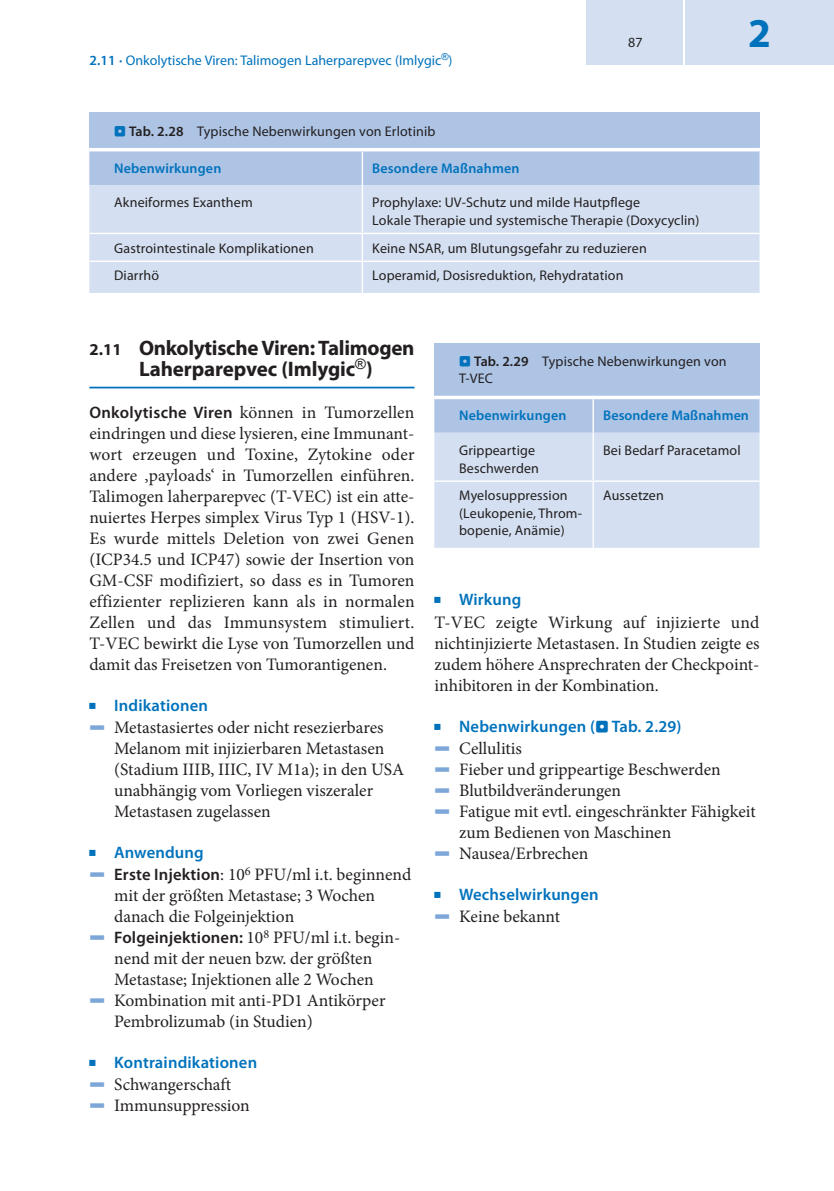
<style>
.page{position:relative;width:834px;height:1191px;background:#fff}
.page>*{position:absolute;margin:0;border:0;box-sizing:border-box;transform-origin:0 0}
.t1{font:41.12px "Myriad Pro Bold 5";color:#0072bc}
.t2{font:700 21px/21px "Myriad Pro";letter-spacing:-.015em;color:#231f20;text-align:center}
.t3{font:17.5px/21px "Minion Pro";color:#231f20;text-align:justify}
.t4{font:600 16.62px "Myriad Pro";letter-spacing:.01em;color:#0072bc}
.t5{font:14px/17.5px "Myriad Pro";letter-spacing:.01em;color:#231f20}
.t6{font:600 14px "Myriad Pro";letter-spacing:.01em;color:#0072bc}
.t7{font:14px "Myriad Pro";color:#0072bc}
.s1{font-weight:600}
.s2{font-family:"Blik Buttons";color:#0072bc}
.s3{font-size:16.62px}
.s4{font-family:"Myriad Pro";font-weight:600;font-size:16.62px}
.s5{font-family:"Blik Buttons";font-weight:400}
.s6{font-family:"Blik Buttons";color:#7ca7d8}
.s7{font-family:"Blik Buttons";font-weight:400;font-size:15.75px}
</style>
<div class="page">
<div style="left:685px;top:0;width:148px;height:64px;background:#d4e0f1"></div>
<div style="left:585px;top:0;width:97px;height:64px;background:#d4e0f1"></div>
<hr style="left:89px;top:387px;width:325px;height:1px;background:#0072bc">
<div style="left:89px;top:113px;width:670px;height:35px;background:#adc4e5"></div>
<div style="left:89px;top:151px;width:670px;height:34px;background:#adc4e5"></div>
<div style="left:89px;top:185px;width:670px;height:108px;background:#d4e0f1"></div>
<hr style="left:361px;top:151px;width:2px;height:34px;background:#fff">
<hr style="left:361px;top:185px;width:2px;height:48px;background:#fff">
<hr style="left:89px;top:233px;width:273px;height:1px;background:#fff">
<hr style="left:362px;top:233px;width:397px;height:1px;background:#fff">
<hr style="left:361px;top:234px;width:2px;height:27px;background:#fff">
<hr style="left:89px;top:261px;width:273px;height:1px;background:#fff">
<hr style="left:362px;top:261px;width:397px;height:1px;background:#fff">
<hr style="left:361px;top:262px;width:2px;height:31px;background:#fff">
<div style="left:434px;top:343px;width:325px;height:53px;background:#adc4e5"></div>
<svg style="left:434px;top:399px;width:325px;height:149px"></svg>
<hr style="left:592px;top:399px;width:1px;height:34px;background:#fff">
<hr style="left:592px;top:433px;width:1px;height:47px;background:#fff">
<hr style="left:434px;top:480px;width:159px;height:2px;background:#fff">
<hr style="left:593px;top:480px;width:166px;height:2px;background:#fff">
<hr style="left:592px;top:482px;width:1px;height:66px;background:#fff">
<p class="t7" style="left:89px;top:51px;width:364px"><span class="s1">2.11 ·</span> Onkolytische Viren: Talimogen Laherparepvec (Imlygic<sup>®</sup>)</p>
<p class="t5" style="left:628px;top:33px;width:16px">87</p>
<p class="t5" style="left:114px;top:122px;width:323px"><span class="s2">.</span> <span class="s1">Tab. 2.28</span> Typische Nebenwirkungen von Erlotinib</p>
<p class="t6" style="left:114px;top:159px;width:109px">Nebenwirkungen</p>
<p class="t6" style="left:372px;top:159px;width:148px">Besondere Maßnahmen</p>
<p class="t5" style="left:114px;top:194px;width:140px">Akneiformes Exanthem</p>
<p class="t5" style="left:372px;top:194px;width:328px">Prophylaxe: UV-Schutz und milde Hautpflege<br>Lokale Therapie und systemische Therapie (Doxycyclin)</p>
<p class="t5" style="left:114px;top:239px;width:201px">Gastrointestinale Komplikationen</p>
<p class="t5" style="left:372px;top:239px;width:276px">Keine NSAR, um Blutungsgefahr zu reduzieren</p>
<p class="t5" style="left:114px;top:267px;width:46px">Diarrhö</p>
<p class="t5" style="left:372px;top:267px;width:253px">Loperamid, Dosisreduktion, Rehydratation</p>
<h1 class="t1" style="left:748px;top:6px;width:24px">2</h1>
<p class="t2" style="left:89px;top:337px;width:326px"><span class="s3">2.11</span> Onkolytische Viren: Talimogen<br>Laherparepvec (Imlygic<sup>®</sup>)</p>
<p class="t3" style="left:89px;top:402px;width:327px"><span class="s4">Onkolytische Viren</span> können in Tumorzellen eindringen und diese lysieren, eine Immunant&shy;wort erzeugen und Toxine, Zytokine oder andere ‚payloads‘ in Tumorzellen einführen.<br>Talimogen laherparepvec (T-VEC) ist ein atte&shy;nuiertes Herpes simplex Virus Typ 1 (HSV-1).<br>Es wurde mittels Deletion von zwei Genen (ICP34.5 und ICP47) sowie der Insertion von GM-CSF modifiziert, so dass es in Tumoren effizienter replizieren kann als in normalen Zellen und das Immunsystem stimuliert.<br>T-VEC bewirkt die Lyse von Tumorzellen und damit das Freisetzen von Tumorantigenen.</p>
<p class="t4" style="left:89px;top:694px;width:120px"><span class="s5">j</span>Indikationen</p>
<p class="t3" style="left:114px;top:717px;width:292px;text-align:left;text-indent:-25px"><span class="s6">5</span> Metastasiertes oder nicht resezierbares Melanom mit injizierbaren Metastasen (Stadium IIIB, IIIC, IV M1a); in den USA unabhängig vom Vorliegen viszeraler Metastasen zugelassen</p>
<p class="t4" style="left:89px;top:841px;width:116px"><span class="s5">j</span>Anwendung</p>
<p class="t3" style="left:89px;top:864px;width:323px"><span class="s6">5</span> <span class="s4">Erste Injektion</span>: 10<sup>6</sup> PFU/ml i.t. beginnend</p>
<p class="t3" style="left:114px;top:885px;width:262px">mit der größten Metastase; 3 Wochen</p>
<p class="t3" style="left:114px;top:906px;width:181px">danach die Folgeinjektion</p>
<p class="t3" style="left:89px;top:927px;width:312px"><span class="s6">5</span> <span class="s4">Folgeinjektionen:</span> 10<sup>8</sup> PFU/ml i.t. begin-</p>
<p class="t3" style="left:114px;top:948px;width:259px">nend mit der neuen bzw. der größten</p>
<p class="t3" style="left:114px;top:969px;width:261px">Metastase; Injektionen alle 2 Wochen</p>
<p class="t3" style="left:89px;top:990px;width:297px"><span class="s6">5</span> Kombination mit anti-PD1 Antikörper</p>
<p class="t3" style="left:114px;top:1011px;width:200px">Pembrolizumab (in Studien)</p>
<p class="t4" style="left:89px;top:1051px;width:169px"><span class="s5">j</span>Kontraindikationen</p>
<p class="t3" style="left:89px;top:1074px;width:162px"><span class="s6">5</span> Schwangerschaft<br><span class="s6">5</span> Immunsuppression</p>
<p class="t5" style="left:459px;top:352px;width:269px"><span class="s2">.</span> <span class="s1">Tab. 2.29</span> Typische Nebenwirkungen von<br>T-VEC</p>
<p class="t6" style="left:459px;top:407px;width:109px">Nebenwirkungen</p>
<p class="t6" style="left:603px;top:407px;width:147px">Besondere Maßnahmen</p>
<p class="t5" style="left:459px;top:441px;width:81px">Grippeartige<br>Beschwerden</p>
<p class="t5" style="left:603px;top:441px;width:139px">Bei Bedarf Paracetamol</p>
<p class="t5" style="left:459px;top:487px;width:124px">Myelosuppression (Leukopenie, Throm&shy;bopenie, Anämie)</p>
<p class="t5" style="left:603px;top:487px;width:62px">Aussetzen</p>
<p class="t4" style="left:434px;top:589px;width:89px"><span class="s5">j</span>Wirkung</p>
<p class="t3" style="left:434px;top:612px;width:326px">T-VEC zeigte Wirkung auf injizierte und nichtinjizierte Metastasen. In Studien zeigte es zudem höhere Ansprechraten der Checkpoint&shy;inhibitoren in der Kombination.</p>
<p class="t4" style="left:434px;top:715px;width:249px"><span class="s5">j</span>Nebenwirkungen (<span class="s7">.</span> Tab. 2.29)</p>
<p class="t3" style="left:434px;top:738px;width:89px"><span class="s6">5</span> Cellulitis</p>
<p class="t3" style="left:434px;top:759px;width:288px"><span class="s6">5</span> Fieber und grippeartige Beschwerden</p>
<p class="t3" style="left:434px;top:780px;width:188px"><span class="s6">5</span> Blutbildveränderungen</p>
<p class="t3" style="left:434px;top:801px;width:323px"><span class="s6">5</span> Fatigue mit evtl. eingeschränkter Fähigkeit</p>
<p class="t3" style="left:459px;top:822px;width:213px">zum Bedienen von Maschinen</p>
<p class="t3" style="left:434px;top:843px;width:155px"><span class="s6">5</span> Nausea/Erbrechen</p>
<p class="t4" style="left:434px;top:883px;width:166px"><span class="s5">j</span>Wechselwirkungen</p>
<p class="t3" style="left:434px;top:906px;width:127px"><span class="s6">5</span> Keine bekannt</p>
</div>
